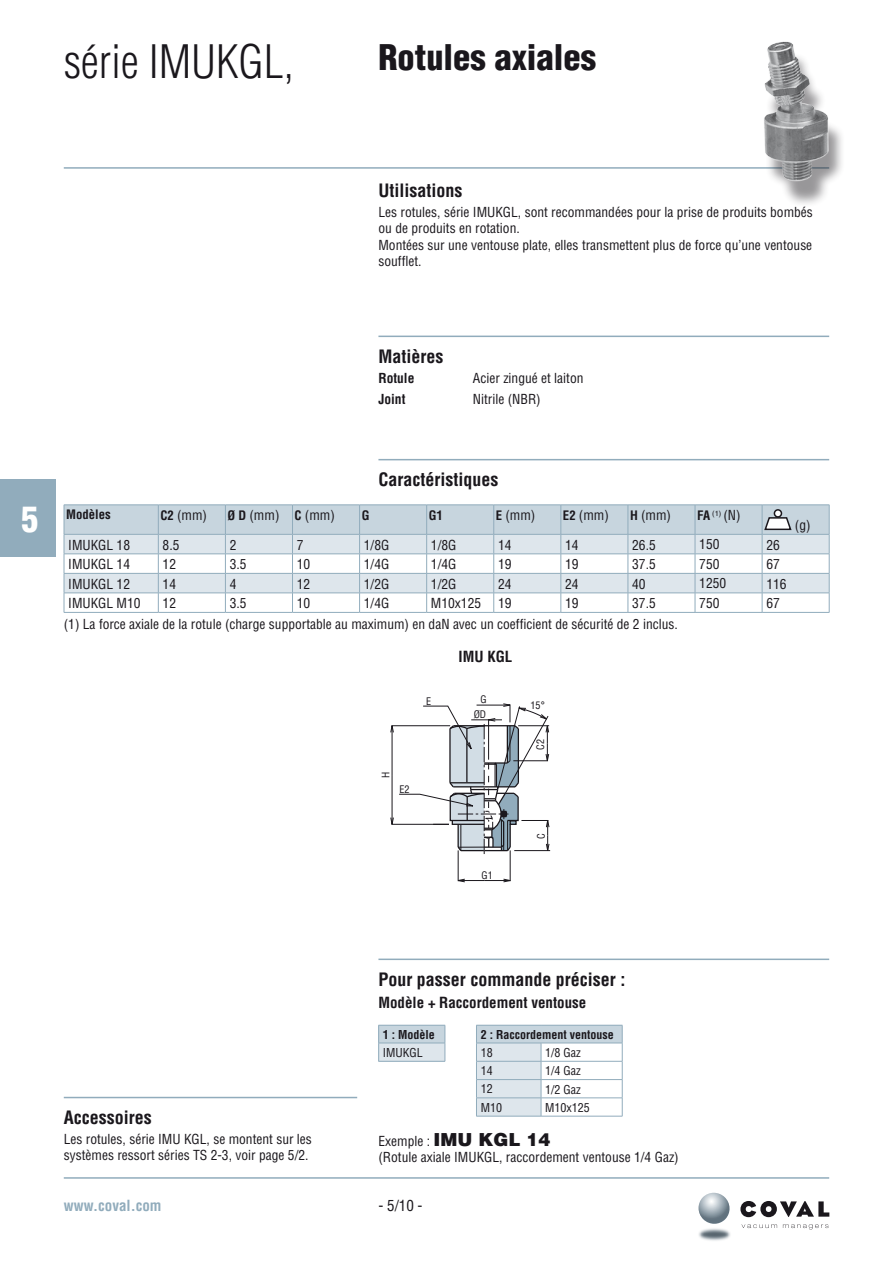
<style>
.page{position:relative;width:893px;height:1263px;background:#fff}
.page>*{position:absolute;margin:0;border:0;box-sizing:border-box;transform-origin:0 0}
.t1{font:300 condensed 45px "Helvetica";color:#1a171c}
.t2{font:900 condensed 34.5px "Helvetica";color:#1a171c}
.t3{font:900 condensed 34.5px "Helvetica";color:#fff}
.t4{font:700 condensed 18px "Helvetica";color:#1a171c}
.t5{font:700 condensed 15px "Helvetica";color:#1a171c}
.t6{font:700 condensed 15px "Helvetica";color:#91acbc}
.t7{font:condensed 15px "Helvetica";color:#1a171c}
.t8{font:condensed 13.5px/16.2px "Helvetica";color:#1a171c}
.t9{font:700 condensed 13.5px "Helvetica";color:#1a171c}
.t10{font:700 condensed 12.75px "Helvetica";color:#1a171c}
.t11{font:condensed 12px "Helvetica";color:#1a171c}
.t12{font:700 condensed 12px "Helvetica";color:#1a171c}
.t13{font:condensed 10.2px/15.6px "Helvetica";color:#1a171c;text-align:right}
.t14{font:7.5px "Helvetica";color:#1a171c}
.s1{font-weight:700;font-size:12.75px}
.s2{font-weight:700;font-stretch:condensed;font-size:12.75px}
.s3{font-stretch:condensed;font-size:13.5px}
.s4{font-weight:900;font-stretch:normal;font-size:18px}
</style>
<div class="page">
<hr style="left:64px;top:1177px;width:765px;height:2px;background:#91acbc">
<hr style="left:64px;top:167px;width:765px;height:2px;background:#91acbc">
<img style="left:699px;top:1228px;width:31px;height:13px">
<svg style="left:741px;top:1224px;width:36px;height:4px"></svg>
<svg style="left:783px;top:1224px;width:45px;height:5px"></svg>
<svg style="left:740px;top:1201px;width:89px;height:16px"></svg>
<svg style="left:698px;top:1193px;width:32px;height:31px"></svg>
<div style="left:0;top:479px;width:55px;height:77px;background:#91acbc"></div>
<div style="left:763px;top:52px;width:83px;height:156px;background:#1a171c;opacity:.45"></div>
<img style="left:748px;top:41px;width:84px;height:144px">
<hr style="left:378px;top:958px;width:451px;height:2px;background:#91acbc">
<div style="left:476px;top:1025px;width:146px;height:18px;background:#c7d5de"></div>
<hr style="left:541px;top:1061px;width:81px;height:1px;background:#91acbc">
<hr style="left:541px;top:1079px;width:81px;height:1px;background:#91acbc">
<hr style="left:541px;top:1097px;width:81px;height:1px;background:#91acbc">
<hr style="left:541px;top:1116px;width:81px;height:1px;background:#91acbc">
<hr style="left:541px;top:1025px;width:81px;height:1px;background:#91acbc">
<svg style="left:622px;top:1025px;width:1px;height:91px"></svg>
<hr style="left:541px;top:1043px;width:81px;height:1px;background:#91acbc">
<svg style="left:476px;top:1025px;width:66px;height:91px"></svg>
<hr style="left:476px;top:1116px;width:65px;height:1px;background:#91acbc">
<div style="left:379px;top:1025px;width:66px;height:18px;background:#c7d5de"></div>
<div style="left:379px;top:1043px;width:66px;height:18px;background:#dee6ec"></div>
<hr style="left:378px;top:1025px;width:67px;height:1px;background:#91acbc">
<hr style="left:378px;top:1043px;width:67px;height:1px;background:#91acbc">
<svg style="left:378px;top:1025px;width:1px;height:36px"></svg>
<svg style="left:445px;top:1025px;width:1px;height:36px"></svg>
<hr style="left:378px;top:1061px;width:67px;height:1px;background:#91acbc">
<hr style="left:378px;top:459px;width:451px;height:1px;background:#91acbc">
<hr style="left:378px;top:336px;width:451px;height:1px;background:#91acbc">
<hr style="left:64px;top:1097px;width:293px;height:1px;background:#91acbc">
<hr style="left:64px;top:612px;width:94px;height:1px;background:#91acbc">
<hr style="left:158px;top:612px;width:67px;height:1px;background:#91acbc">
<hr style="left:225px;top:612px;width:67px;height:1px;background:#91acbc">
<hr style="left:292px;top:612px;width:68px;height:1px;background:#91acbc">
<hr style="left:360px;top:612px;width:67px;height:1px;background:#91acbc">
<hr style="left:427px;top:612px;width:67px;height:1px;background:#91acbc">
<hr style="left:494px;top:612px;width:67px;height:1px;background:#91acbc">
<hr style="left:561px;top:612px;width:67px;height:1px;background:#91acbc">
<hr style="left:628px;top:612px;width:67px;height:1px;background:#91acbc">
<hr style="left:762px;top:612px;width:67px;height:1px;background:#91acbc">
<hr style="left:695px;top:612px;width:67px;height:1px;background:#91acbc">
<svg style="left:64px;top:505px;width:766px;height:107px"></svg>
<div style="left:774px;top:510px;width:7px;height:7px;background:#fff;border-radius:50%"></div>
<div style="left:774px;top:509px;width:8px;height:9px;border:2px solid #1a171c;border-radius:50%"></div>
<hr style="left:458px;top:850px;width:1px;height:31px;background:#1a171c">
<hr style="left:510px;top:850px;width:1px;height:31px;background:#1a171c">
<svg style="left:457px;top:878px;width:54px;height:5px"></svg>
<svg style="left:390px;top:703px;width:160px;height:151px"></svg>
<h1 class="t1" style="left:64px;top:34px;width:231px">série IMUKGL,</h1>
<h2 class="t2" style="left:378px;top:36px;width:219px">Rotules axiales</h2>
<h3 class="t4" style="left:378px;top:179px;width:86px">Utilisations</h3>
<p class="t8" style="left:378px;top:204px;width:436px">Les rotules, série IMUKGL, sont recommandées pour la prise de produits bombés ou de produits en rotation.<br>Montées sur une ventouse plate, elles transmettent plus de force qu’une ventouse soufflet.</p>
<h2 class="t3" style="left:21px;top:497px;width:19px">5</h2>
<h3 class="t4" style="left:378px;top:345px;width:66px">Matières</h3>
<p class="t9" style="left:378px;top:370px;width:38px">Rotule</p>
<p class="t8" style="left:473px;top:370px;width:112px">Acier zingué et laiton</p>
<p class="t9" style="left:378px;top:390px;width:29px">Joint</p>
<p class="t8" style="left:473px;top:390px;width:69px">Nitrile (NBR)</p>
<h3 class="t4" style="left:378px;top:468px;width:121px">Caractéristiques</h3>
<p class="t10" style="left:66px;top:506px;width:46px">Modèles</p>
<p class="t8" style="left:160px;top:507px;width:48px"><span class="s1">C2</span> (mm)</p>
<p class="t8" style="left:228px;top:507px;width:109px"><span class="s1">Ø D</span> (mm) <span class="s1">C</span> (mm)</p>
<p class="t10" style="left:362px;top:507px;width:9px">G</p>
<p class="t10" style="left:429px;top:507px;width:16px">G1</p>
<p class="t8" style="left:496px;top:507px;width:41px"><span class="s1">E</span> (mm)</p>
<p class="t8" style="left:563px;top:507px;width:47px"><span class="s1">E2</span> (mm)</p>
<p class="t8" style="left:630px;top:507px;width:42px"><span class="s1">H</span> (mm)</p>
<p class="t14" style="left:697px;top:509px;width:45px"><span class="s2">FA</span> (1) <span class="s3">(N)</span></p>
<p class="t8" style="left:68px;top:536px;width:63px">IMUKGL 18</p>
<p class="t8" style="left:163px;top:536px;width:18px">8.5</p>
<p class="t8" style="left:230px;top:536px;width:8px">2</p>
<p class="t8" style="left:297px;top:536px;width:8px">7</p>
<p class="t8" style="left:364px;top:536px;width:27px">1/8G</p>
<p class="t8" style="left:431px;top:536px;width:27px">1/8G</p>
<p class="t8" style="left:498px;top:536px;width:15px">14</p>
<p class="t8" style="left:565px;top:536px;width:15px">14</p>
<p class="t8" style="left:632px;top:536px;width:25px">26.5</p>
<p class="t8" style="left:699px;top:536px;width:22px">150</p>
<p class="t8" style="left:766px;top:536px;width:15px">26</p>
<p class="t8" style="left:68px;top:556px;width:63px">IMUKGL 14</p>
<p class="t8" style="left:163px;top:556px;width:15px">12</p>
<p class="t8" style="left:230px;top:556px;width:18px">3.5</p>
<p class="t8" style="left:297px;top:556px;width:15px">10</p>
<p class="t8" style="left:364px;top:556px;width:27px">1/4G</p>
<p class="t8" style="left:431px;top:556px;width:27px">1/4G</p>
<p class="t8" style="left:498px;top:556px;width:15px">19</p>
<p class="t8" style="left:565px;top:556px;width:15px">19</p>
<p class="t8" style="left:632px;top:556px;width:25px">37.5</p>
<p class="t8" style="left:699px;top:556px;width:22px">750</p>
<p class="t8" style="left:766px;top:556px;width:15px">67</p>
<p class="t8" style="left:68px;top:575px;width:63px">IMUKGL 12</p>
<p class="t8" style="left:163px;top:575px;width:15px">14</p>
<p class="t8" style="left:230px;top:575px;width:8px">4</p>
<p class="t8" style="left:297px;top:575px;width:15px">12</p>
<p class="t8" style="left:364px;top:575px;width:27px">1/2G</p>
<p class="t8" style="left:431px;top:575px;width:27px">1/2G</p>
<p class="t8" style="left:498px;top:575px;width:15px">24</p>
<p class="t8" style="left:565px;top:575px;width:15px">24</p>
<p class="t8" style="left:632px;top:575px;width:15px">40</p>
<p class="t8" style="left:699px;top:575px;width:28px">1250</p>
<p class="t8" style="left:766px;top:575px;width:22px">116</p>
<p class="t8" style="left:68px;top:595px;width:74px">IMUKGL M10</p>
<p class="t8" style="left:163px;top:595px;width:15px">12</p>
<p class="t8" style="left:230px;top:595px;width:18px">3.5</p>
<p class="t8" style="left:297px;top:595px;width:15px">10</p>
<p class="t8" style="left:364px;top:595px;width:27px">1/4G</p>
<p class="t8" style="left:431px;top:595px;width:82px">M10x125 19</p>
<p class="t8" style="left:565px;top:595px;width:15px">19</p>
<p class="t8" style="left:632px;top:595px;width:25px">37.5</p>
<p class="t8" style="left:699px;top:595px;width:22px">750</p>
<p class="t8" style="left:766px;top:595px;width:15px">67</p>
<p class="t8" style="left:64px;top:616px;width:616px">(1) La force axiale de la rotule (charge supportable au maximum) en daN avec un coefficient de sécurité de 2 inclus.</p>
<p class="t5" style="left:459px;top:647px;width:55px">IMU KGL</p>
<p class="t8" style="left:795px;top:517px;width:17px">(g)</p>
<p class="t13" style="left:378px;top:777px;width:8px;rotate:-90deg">H</p>
<p class="t13" style="left:400px;top:781px;width:12px">E2</p>
<p class="t13" style="left:426px;top:693px;width:7px">E</p>
<p class="t13" style="left:474px;top:691px;width:15px">G<br>ØD</p>
<p class="t13" style="left:530px;top:697px;width:16px">15°</p>
<p class="t13" style="left:532px;top:750px;width:12px;rotate:-90deg">C2</p>
<p class="t13" style="left:481px;top:868px;width:13px">G1</p>
<p class="t13" style="left:533px;top:839px;width:7px;rotate:-90deg">C</p>
<h3 class="t4" style="left:64px;top:1106px;width:89px">Accessoires</h3>
<p class="t8" style="left:64px;top:1131px;width:250px">Les rotules, série IMU KGL, se montent sur les systèmes ressort séries TS 2-3, voir page 5/2.</p>
<p class="t6" style="left:64px;top:1196px;width:99px">www.coval.com</p>
<h3 class="t4" style="left:378px;top:968px;width:248px">Pour passer commande préciser :</h3>
<p class="t5" style="left:378px;top:993px;width:209px">Modèle + Raccordement ventouse</p>
<p class="t12" style="left:383px;top:1027px;width:54px">1 : Modèle</p>
<p class="t11" style="left:383px;top:1045px;width:42px">IMUKGL</p>
<p class="t12" style="left:481px;top:1027px;width:134px">2 : Raccordement ventouse</p>
<p class="t11" style="left:481px;top:1045px;width:13px">18</p>
<p class="t11" style="left:545px;top:1045px;width:37px">1/8 Gaz</p>
<p class="t11" style="left:481px;top:1063px;width:13px">14</p>
<p class="t11" style="left:545px;top:1063px;width:37px">1/4 Gaz</p>
<p class="t11" style="left:481px;top:1081px;width:13px">12</p>
<p class="t11" style="left:545px;top:1082px;width:37px">1/2 Gaz</p>
<p class="t11" style="left:481px;top:1100px;width:23px">M10</p>
<p class="t11" style="left:545px;top:1100px;width:46px">M10x125</p>
<p class="t8" style="left:378px;top:1132px;width:302px">Exemple : <span class="s4">IMU KGL 14<br></span>(Rotule axiale IMUKGL, raccordement ventouse 1/4 Gaz)</p>
<p class="t7" style="left:378px;top:1196px;width:46px">- 5/10 -</p>
</div>
